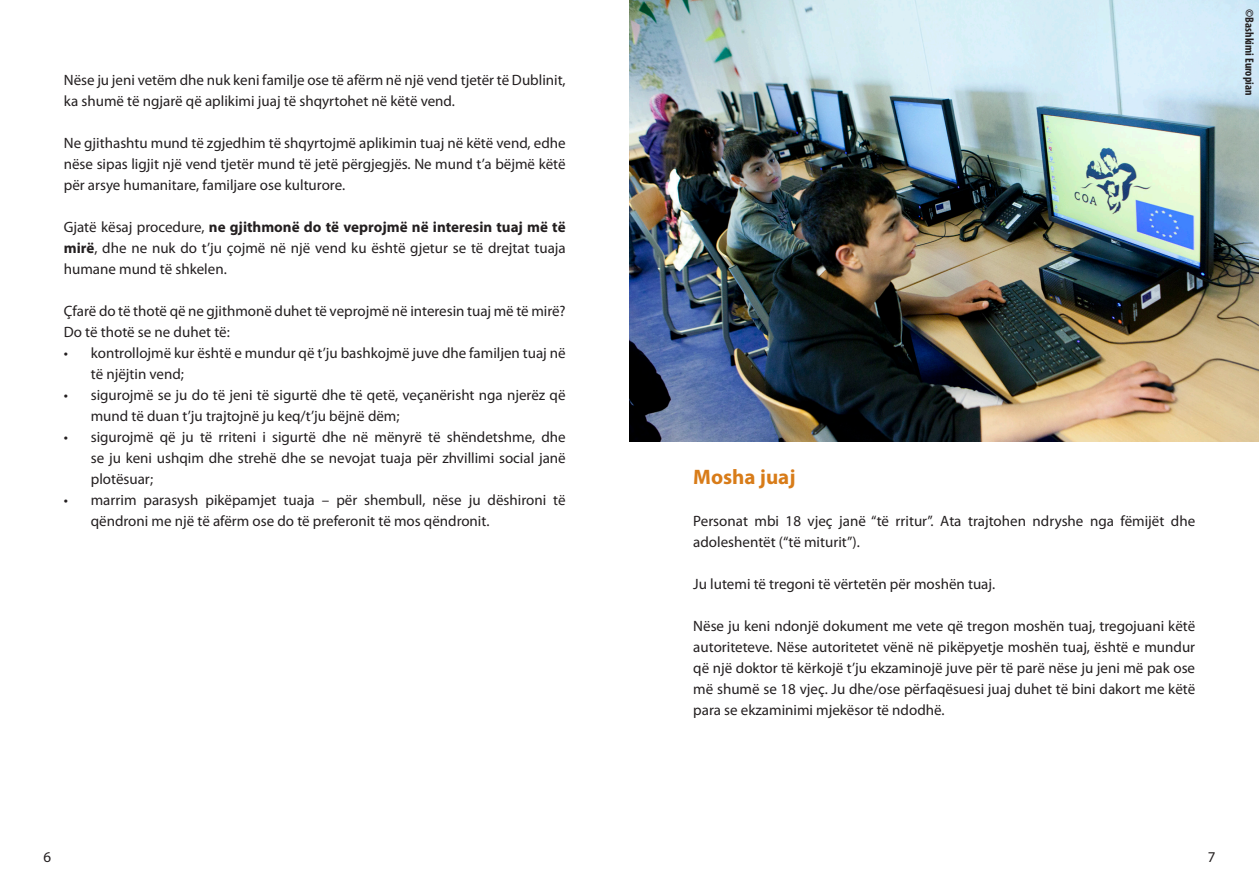
<style>
.page{position:relative;width:1259px;height:893px;background:#fff}
.page>*{position:absolute;margin:0;border:0;box-sizing:border-box;transform-origin:0 0}
.Default_question{font:700 21px "Myriad Pro";color:#d87c19}
.Default{font:15px/21px "Myriad Pro";color:#231f20}
.Footnote_Text{font:700 condensed 12px "Myriad Pro";color:#231f20}
.s1{font-weight:700}
</style>
<div class="page">
<img style="left:629px;top:0;width:630px;height:442px">
<p class="Default" style="left:64px;top:69px;width:503px">Nëse ju jeni vetëm dhe nuk keni familje ose të afërm në një vend tjetër të Dublinit, ka shumë të ngjarë që aplikimi juaj të shqyrtohet në këtë vend.</p>
<p class="Default" style="left:64px;top:132px;width:503px;text-align:justify">Ne gjithashtu mund të zgjedhim të shqyrtojmë aplikimin tuaj në këtë vend, edhe nëse sipas ligjit një vend tjetër mund të jetë përgjegjës. Ne mund t’a bëjmë këtë për arsye humanitare, familjare ose kulturore.</p>
<p class="Default" style="left:64px;top:216px;width:503px;text-align:justify">Gjatë kësaj procedure, <span class="s1">ne gjithmonë do të veprojmë në interesin tuaj më të mirë</span>, dhe ne nuk do t’ju çojmë në një vend ku është gjetur se të drejtat tuaja humane mund të shkelen.</p>
<p class="Default" style="left:64px;top:300px;width:503px">Çfarë do të thotë që ne gjithmonë duhet të veprojmë në interesin tuaj më të mirë?<br>Do të thotë se ne duhet të:</p>
<p class="Default" style="left:91px;top:342px;width:476px;text-indent:-27px">• kontrollojmë kur është e mundur që t’ju bashkojmë juve dhe familjen tuaj në të njëjtin vend;</p>
<p class="Default" style="left:91px;top:384px;width:476px;text-indent:-27px">• sigurojmë se ju do të jeni të sigurtë dhe të qetë, veçanërisht nga njerëz që mund të duan t’ju trajtojnë ju keq/t’ju bëjnë dëm;</p>
<p class="Default" style="left:91px;top:426px;width:476px;text-align:justify;text-indent:-27px">• sigurojmë që ju të rriteni i sigurtë dhe në mënyrë të shëndetshme, dhe se ju keni ushqim dhe strehë dhe se nevojat tuaja për zhvillimi social janë plotësuar;</p>
<p class="Default" style="left:91px;top:489px;width:476px;text-indent:-27px">• marrim parasysh pikëpamjet tuaja – për shembull, nëse ju dëshironi të qëndroni me një të afërm ose do të preferonit të mos qëndronit.</p>
<p class="Footnote_Text" style="left:1256px;top:9px;width:88px;rotate:90deg">©Bashkimi Europian</p>
<p class="Default_question" style="left:693px;top:465px;width:104px">Mosha juaj</p>
<p class="Default" style="left:693px;top:510px;width:503px">Personat mbi 18 vjeç janë “të rritur”. Ata trajtohen ndryshe nga fëmijët dhe adoleshentët (“të miturit”).</p>
<p class="Default" style="left:693px;top:573px;width:303px">Ju lutemi të tregoni të vërtetën për moshën tuaj.</p>
<p class="Default" style="left:693px;top:615px;width:503px;text-align:justify">Nëse ju keni ndonjë dokument me vete që tregon moshën tuaj, tregojuani këtë autoriteteve. Nëse autoritetet vënë në pikëpyetje moshën tuaj, është e mundur që një doktor të kërkojë t’ju ekzaminojë juve për të parë nëse ju jeni më pak ose më shumë se 18 vjeç. Ju dhe/ose përfaqësuesi juaj duhet të bini dakort me këtë para se ekzaminimi mjekësor të ndodhë.</p>
<p class="Default" style="left:43px;top:846px;width:9px">6</p>
<p class="Default" style="left:1208px;top:846px;width:9px">7</p>
</div>
